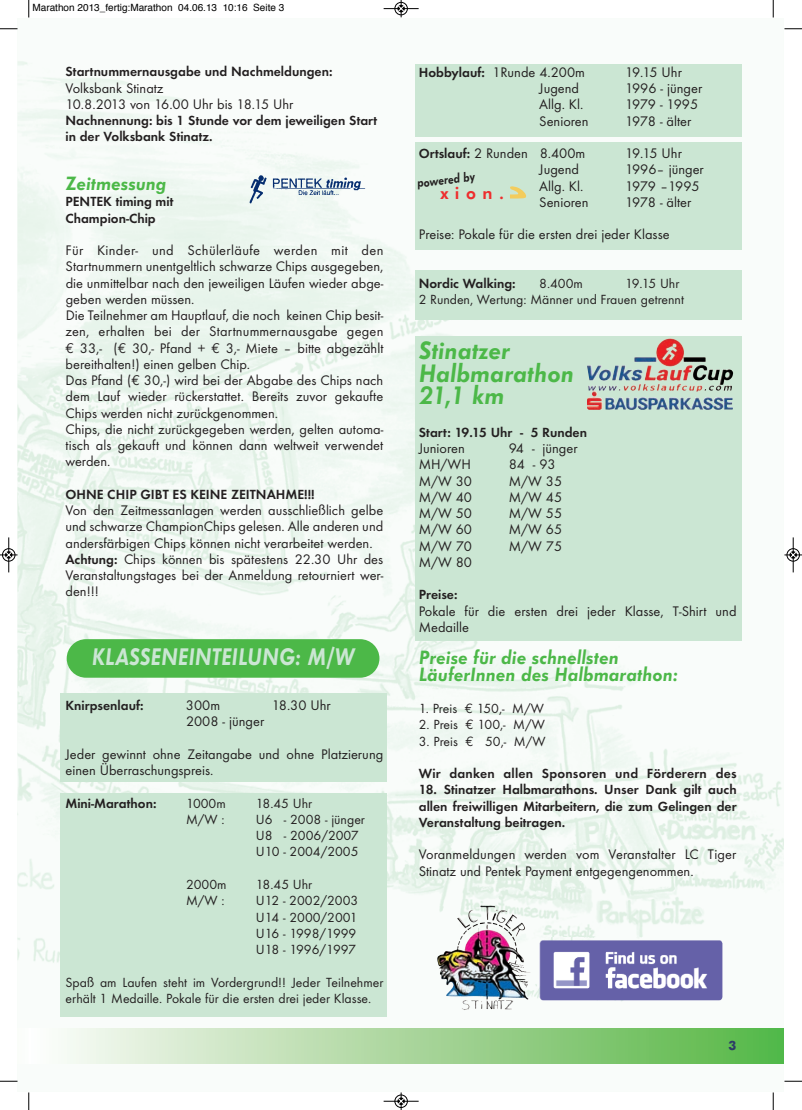
<style>
.page{position:relative;width:802px;height:1110px;background:#fff}
.page>*{position:absolute;margin:0;border:0;box-sizing:border-box;transform-origin:0 0}
.t1{font:italic 700 26.25px/22.5px "Function";color:#4cb848}
.t2{font:italic 700 25px "Function";color:#cbe6d3;scale:.9 1}
.t3{font:italic 700 20px/16.2px "Function";color:#4cb848}
.t4{font:800 16.25px "Futura BT";color:#ee2d2d}
.t5{font:14.38px/16.2px "Function";color:#231f20}
.t6{font:14.38px "Function";letter-spacing:-.02em;color:#231f20}
.t7{font:700 13.75px/16.2px "Function";color:#231f20}
.t8{font:13.75px/16.2px "Function";color:#231f20}
.t9{font:700 13.75px "Futura SB";color:#2d3c67}
.t10{font:italic 700 13.5px "Function";color:#231f20;scale:.89 1}
.t11{font:10px "Helvetica";color:#000}
.s1{font-family:"Euro Mono"}
.s2{font-weight:700;font-size:13.75px}
</style>
<div class="page">
<img style="left:18px;top:61px;width:765px;height:1003px">
<div style="left:61px;top:793px;width:326px;height:223px;background:#cbe6d3"></div>
<div style="left:61px;top:693px;width:326px;height:89px;background:#cbe6d3"></div>
<div style="left:415px;top:64px;width:326px;height:73px;background:#cbe6d3"></div>
<div style="left:415px;top:142px;width:326px;height:108px;background:#cbe6d3"></div>
<div style="left:415px;top:270px;width:326px;height:49px;background:#cbe6d3"></div>
<div style="left:415px;top:336px;width:326px;height:305px;background:#cbe6d3"></div>
<img style="left:250px;top:174px;width:120px;height:30px">
<div style="left:67px;top:639px;width:312px;height:39px;background:#4cb848;border-radius:19px"></div>
<div style="left:29px;top:1028px;width:754px;height:35px;background:linear-gradient(to right,#fefaf9,#56b544)"></div>
<div style="left:18px;top:1028px;width:11px;height:35px;background:#fbfdfb"></div>
<img style="left:533px;top:937px;width:195px;height:65px">
<img style="left:480px;top:906px;width:8px;height:14px">
<img style="left:656px;top:339px;width:28px;height:28px">
<svg style="left:510px;top:186px;width:16px;height:13px"></svg>
<svg style="left:28px;top:0;width:2px;height:18px"></svg>
<svg style="left:0;top:28px;width:18px;height:2px"></svg>
<svg style="left:772px;top:0;width:2px;height:18px"></svg>
<svg style="left:784px;top:28px;width:18px;height:2px"></svg>
<svg style="left:28px;top:1092px;width:2px;height:18px"></svg>
<svg style="left:0;top:1081px;width:18px;height:1px"></svg>
<svg style="left:772px;top:1092px;width:2px;height:18px"></svg>
<svg style="left:784px;top:1081px;width:18px;height:1px"></svg>
<div style="left:394px;top:2px;width:14px;height:13px;border:1px solid #fff;border-radius:50%"></div>
<hr style="left:383px;top:8px;width:35px;height:1px;background:#000">
<div style="left:395px;top:2px;width:12px;height:13px;border:1px solid #000;border-radius:50%"></div>
<svg style="left:398px;top:0;width:6px;height:17px"></svg>
<div style="left:394px;top:1094px;width:14px;height:14px;border:1px solid #fff;border-radius:50%"></div>
<hr style="left:383px;top:1101px;width:35px;height:1px;background:#000">
<div style="left:395px;top:1095px;width:12px;height:13px;border:1px solid #000;border-radius:50%"></div>
<svg style="left:398px;top:1092px;width:6px;height:18px"></svg>
<div style="left:2px;top:548px;width:13px;height:14px;border:1px solid #fff;border-radius:50%"></div>
<hr style="left:9px;top:537px;width:1px;height:35px;background:#000">
<div style="left:2px;top:548px;width:13px;height:13px;border:1px solid #000;border-radius:50%"></div>
<svg style="left:0;top:552px;width:18px;height:6px"></svg>
<div style="left:786px;top:548px;width:13px;height:14px;border:1px solid #fff;border-radius:50%"></div>
<hr style="left:793px;top:537px;width:1px;height:35px;background:#000">
<div style="left:786px;top:548px;width:13px;height:13px;border:1px solid #000;border-radius:50%"></div>
<svg style="left:784px;top:552px;width:18px;height:6px"></svg>
<p class="t11" style="left:32px;top:4px;width:253px">Marathon 2013_fertig:Marathon 04.06.13 10:16 Seite 3</p>
<p class="t7" style="left:65px;top:64px;width:268px">Startnummernausgabe und Nachmeldungen:</p>
<p class="t5" style="left:65px;top:80px;width:229px">Volksbank Stinatz<br>10.8.2013 von 16.00 Uhr bis 18.15 Uhr</p>
<p class="t7" style="left:65px;top:112px;width:313px">Nachnennung: bis 1 Stunde vor dem jeweiligen Start in der Volksbank Stinatz.</p>
<h3 class="t3" style="left:65px;top:175px;width:103px">Zeitmessung</h3>
<p class="t7" style="left:65px;top:194px;width:109px">PENTEK timing mit<br>Champion-Chip</p>
<p class="t5" style="left:65px;top:242px;width:319px">Für Kinder- und Schülerläufe werden mit den Startnummern unentgeltlich schwarze Chips ausgegeben, die unmittelbar nach den jeweiligen Läufen wieder abge&shy;geben werden müssen.<br>Die Teilnehmer am Hauptlauf, die noch keinen Chip besit&shy;zen, erhalten bei der Startnummernausgabe gegen <span class="s1">€</span> 33,- (<span class="s1">€</span> 30,- Pfand + <span class="s1">€</span> 3,- Miete – bitte abgezählt bereithalten!) einen gelben Chip.<br>Das Pfand (<span class="s1">€</span> 30,-) wird bei der Abgabe des Chips nach dem Lauf wieder rückerstattet. Bereits zuvor gekaufte Chips werden nicht zurückgenommen.<br>Chips, die nicht zurückgegeben werden, gelten automa&shy;tisch als ge kauft und können dann weltweit verwendet werden.</p>
<p class="t7" style="left:65px;top:486px;width:250px">OHNE CHIP GIBT ES KEINE ZEITNAHME!!!</p>
<p class="t5" style="left:65px;top:502px;width:319px">Von den Zeitmessanlagen werden ausschließlich gelbe und schwarze ChampionChips gelesen. Alle anderen und anders färbigen Chips können nicht verarbeitet werden.<br><span class="s2">Achtung:</span> Chips können bis spätestens 22.30 Uhr des Veranstaltungstages bei der Anmeldung retourniert wer&shy;den!!!</p>
<h2 class="t2" style="left:92px;top:642px;width:293px">KLASSENEINTEILUNG: M/W</h2>
<p class="t7" style="left:65px;top:697px;width:80px">Knirpsenlauf:</p>
<p class="t5" style="left:186px;top:697px;width:36px">300m</p>
<p class="t5" style="left:272px;top:697px;width:61px">18.30 Uhr</p>
<p class="t5" style="left:186px;top:713px;width:80px">2008 - jünger</p>
<p class="t5" style="left:65px;top:746px;width:319px">Jeder gewinnt ohne Zeitangabe und ohne Platzierung einen Überraschungspreis.</p>
<p class="t7" style="left:65px;top:795px;width:92px">Mini-Marathon:</p>
<p class="t8" style="left:186px;top:795px;width:41px">1000m</p>
<p class="t8" style="left:256px;top:795px;width:58px">18.45 Uhr</p>
<p class="t8" style="left:186px;top:811px;width:40px">M/W :</p>
<p class="t8" style="left:256px;top:811px;width:111px">U6 - 2008 - jünger<br>U8 - 2006/2007<br>U10 - 2004/2005</p>
<p class="t8" style="left:186px;top:876px;width:42px">2000m</p>
<p class="t8" style="left:256px;top:876px;width:58px">18.45 Uhr</p>
<p class="t8" style="left:186px;top:892px;width:40px">M/W :</p>
<p class="t8" style="left:256px;top:892px;width:104px">U12 - 2002/2003<br>U14 - 2000/2001<br>U16 - 1998/1999<br>U18 - 1996/1997</p>
<p class="t8" style="left:66px;top:974px;width:319px">Spaß am Laufen steht im Vordergrund!! Jeder Teilnehmer erhält 1 Medaille. Pokale für die ersten drei jeder Klasse.</p>
<p class="t5" style="left:419px;top:64px;width:168px"><span class="s2">Hobbylauf:</span> 1Runde 4.200m</p>
<p class="t5" style="left:625px;top:64px;width:58px">19.15 Uhr</p>
<p class="t5" style="left:539px;top:80px;width:41px">Jugend</p>
<p class="t5" style="left:625px;top:80px;width:79px">1996 - jünger</p>
<p class="t5" style="left:539px;top:96px;width:46px">Allg. Kl.</p>
<p class="t5" style="left:625px;top:96px;width:75px">1979 - 1995</p>
<p class="t5" style="left:539px;top:113px;width:51px">Senioren</p>
<p class="t5" style="left:625px;top:113px;width:68px">1978 - älter</p>
<p class="t5" style="left:419px;top:145px;width:168px"><span class="s2">Ortslauf:</span> 2 Runden 8.400m</p>
<p class="t5" style="left:625px;top:145px;width:58px">19.15 Uhr</p>
<p class="t5" style="left:539px;top:161px;width:41px">Jugend</p>
<p class="t5" style="left:625px;top:161px;width:80px">1996– jünger</p>
<p class="t5" style="left:539px;top:178px;width:46px">Allg. Kl.</p>
<p class="t6" style="left:625px;top:177px;width:76px">1979 –1995</p>
<p class="t5" style="left:539px;top:194px;width:51px">Senioren</p>
<p class="t5" style="left:625px;top:194px;width:68px">1978 - älter</p>
<p class="t5" style="left:419px;top:226px;width:252px">Preise: Pokale für die ersten drei jeder Klasse</p>
<p class="t7" style="left:419px;top:275px;width:98px">Nordic Walking:</p>
<p class="t8" style="left:539px;top:275px;width:45px">8.400m</p>
<p class="t10" style="left:416px;top:175px;width:67px;rotate:-7deg">powered by</p>
<p class="t4" style="left:440px;top:186px;width:65px">xion.</p>
<p class="t8" style="left:419px;top:275px;width:267px;text-indent:206px">19.15 Uhr<br>2 Runden, Wertung: Männer und Frauen getrennt</p>
<h1 class="t1" style="left:419px;top:339px;width:157px">Stinatzer<br>Halbmarathon<br>21,1 km</h1>
<p class="t7" style="left:419px;top:424px;width:170px">Start: 19.15 Uhr - 5 Runden</p>
<p class="t5" style="left:419px;top:440px;width:47px">Junioren</p>
<p class="t5" style="left:509px;top:440px;width:70px">94 - jünger</p>
<p class="t5" style="left:419px;top:456px;width:54px">MH/WH</p>
<p class="t5" style="left:509px;top:456px;width:48px">84 - 93</p>
<p class="t5" style="left:419px;top:473px;width:55px">M/W 30</p>
<p class="t5" style="left:509px;top:473px;width:55px">M/W 35</p>
<p class="t5" style="left:419px;top:489px;width:55px">M/W 40</p>
<p class="t5" style="left:509px;top:489px;width:55px">M/W 45</p>
<p class="t5" style="left:419px;top:505px;width:55px">M/W 50</p>
<p class="t5" style="left:509px;top:505px;width:55px">M/W 55</p>
<p class="t5" style="left:419px;top:521px;width:55px">M/W 60</p>
<p class="t5" style="left:509px;top:521px;width:55px">M/W 65</p>
<p class="t5" style="left:419px;top:538px;width:55px">M/W 70</p>
<p class="t5" style="left:509px;top:538px;width:55px">M/W 75</p>
<p class="t5" style="left:419px;top:554px;width:55px">M/W 80</p>
<p class="t7" style="left:419px;top:587px;width:40px">Preise:</p>
<p class="t5" style="left:419px;top:603px;width:319px">Pokale für die ersten drei jeder Klasse, T-Shirt und<br>Medaille</p>
<h3 class="t3" style="left:419px;top:649px;width:261px">Preise für die schnellsten<br>LäuferInnen des Halbmarathon:</h3>
<p class="t8" style="left:419px;top:700px;width:127px">1. Preis <span class="s1">€</span> 150,- M/W</p>
<p class="t8" style="left:419px;top:717px;width:128px">2. Preis <span class="s1">€</span> 100,- M/W</p>
<p class="t8" style="left:419px;top:733px;width:128px">3. Preis <span class="s1">€</span> 50,- M/W</p>
<p class="t7" style="left:419px;top:765px;width:319px">Wir danken allen Sponsoren und Förderern des</p>
<p class="t7" style="left:419px;top:782px;width:319px;text-align:justify">18. Stinatzer Halbmarathons. Unser Dank gilt auch allen freiwilligen Mitarbeitern, die zum Gelingen der Veranstaltung beitragen.</p>
<p class="t5" style="left:418px;top:846px;width:319px">Voranmeldungen werden vom Veranstalter LC Tiger<br>Stinatz und Pentek Payment entgegengenommen.</p>
<p class="t9" style="left:728px;top:1037px;width:9px">3</p>
</div>
